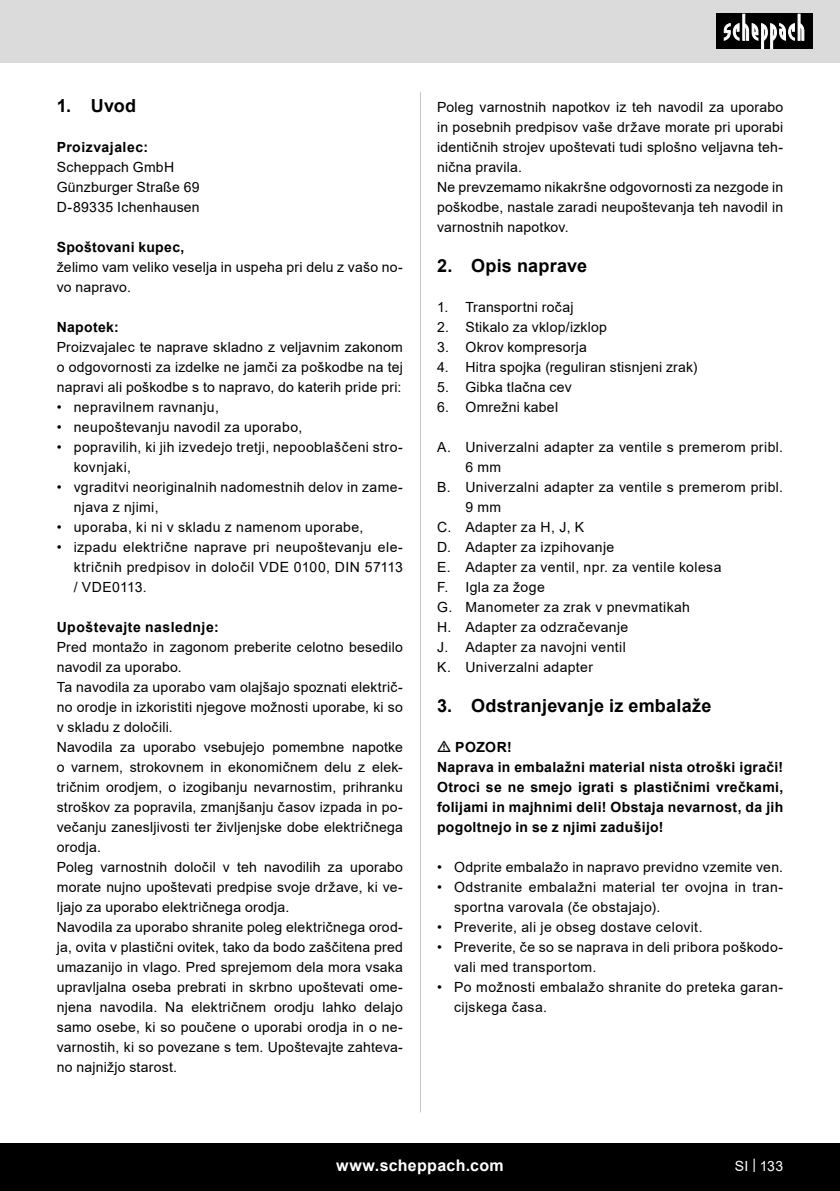
<style>
.page{position:relative;width:840px;height:1191px;background:#fff}
.page>*{position:absolute;margin:0;border:0;box-sizing:border-box;transform-origin:0 0}
.t1{font:700 18px "Arial";letter-spacing:.015em;color:#000}
.t2{font:700 16px "Arial";letter-spacing:.02em;color:#fff}
.Basiseinstellung{font:14px/20px "Arial";letter-spacing:.02em;color:#000}
.Grundtext_Bold{font:700 14px/20px "Arial";letter-spacing:.025em;color:#000;text-align:justify}
.t3{font:14px "Arial";color:#fff}
</style>
<div class="page">
<div style="left:0;top:0;width:839px;height:63px;background:#dbdbdb"></div>
<div style="left:0;top:1143px;width:839px;height:48px;background:#000"></div>
<div style="left:716px;top:14px;width:96px;height:35px;background:#000"></div>
<svg style="left:723px;top:14px;width:81px;height:35px"></svg>
<hr style="left:420px;top:92px;width:1px;height:1020px;background:#c7c7c7">
<p class="t1" style="left:57px;top:93px;width:81px">1. Uvod</p>
<p class="Grundtext_Bold" style="left:57px;top:137px;width:93px">Proizvajalec:</p>
<p class="Basiseinstellung" style="left:57px;top:157px;width:119px">Scheppach GmbH</p>
<p class="Basiseinstellung" style="left:57px;top:177px;width:144px">Günzburger Straße 69</p>
<p class="Basiseinstellung" style="left:57px;top:197px;width:144px">D-89335 Ichenhausen</p>
<p class="Grundtext_Bold" style="left:57px;top:237px;width:129px">Spoštovani kupec,</p>
<p class="Basiseinstellung" style="left:57px;top:257px;width:347px">želimo vam veliko veselja in uspeha pri delu z vašo no&shy;vo napravo.</p>
<p class="Grundtext_Bold" style="left:57px;top:317px;width:63px">Napotek:</p>
<p class="Basiseinstellung" style="left:57px;top:337px;width:347px;text-align:justify">Proizvajalec te naprave skladno z veljavnim zakonom o odgovornosti za izdelke ne jamči za poškodbe na tej napravi ali poškodbe s to napravo, do katerih pride pri:</p>
<p class="Basiseinstellung" style="left:57px;top:397px;width:164px">• nepravilnem ravnanju,</p>
<p class="Basiseinstellung" style="left:57px;top:417px;width:247px">• neupoštevanju navodil za uporabo,</p>
<p class="Basiseinstellung" style="left:74px;top:437px;width:330px;text-indent:-17px">• popravilih, ki jih izvedejo tretji, nepooblaščeni stro&shy;kovnjaki,</p>
<p class="Basiseinstellung" style="left:74px;top:477px;width:330px;text-indent:-17px">• vgraditvi neoriginalnih nadomestnih delov in zame&shy;njava z njimi,</p>
<p class="Basiseinstellung" style="left:57px;top:517px;width:308px">• uporaba, ki ni v skladu z namenom uporabe,</p>
<p class="Basiseinstellung" style="left:74px;top:537px;width:330px;text-align:justify;text-indent:-17px">• izpadu električne naprave pri neupoštevanju ele&shy;ktričnih predpisov in določil VDE 0100, DIN 57113 / VDE0113.</p>
<p class="Grundtext_Bold" style="left:57px;top:617px;width:163px">Upoštevajte naslednje:</p>
<p class="Basiseinstellung" style="left:57px;top:637px;width:347px">Pred montažo in zagonom preberite celotno besedilo navodil za uporabo.</p>
<p class="Basiseinstellung" style="left:57px;top:677px;width:347px;text-align:justify">Ta navodila za uporabo vam olajšajo spoznati električ&shy;no orodje in izkoristiti njegove možnosti uporabe, ki so v skladu z določili.</p>
<p class="Basiseinstellung" style="left:57px;top:737px;width:347px;text-align:justify">Navodila za uporabo vsebujejo pomembne napotke o varnem, strokovnem in ekonomičnem delu z elek&shy;tričnim orodjem, o izogibanju nevarnostim, prihranku stroškov za popravila, zmanjšanju časov izpada in po&shy;večanju zanesljivosti ter življenjske dobe električnega orodja.</p>
<p class="Basiseinstellung" style="left:57px;top:857px;width:347px;text-align:justify">Poleg varnostnih določil v teh navodilih za uporabo morate nujno upoštevati predpise svoje države, ki ve&shy;ljajo za uporabo električnega orodja.</p>
<p class="Basiseinstellung" style="left:57px;top:917px;width:347px;text-align:justify">Navodila za uporabo shranite poleg električnega orod&shy;ja, ovita v plastični ovitek, tako da bodo zaščitena pred umazanijo in vlago. Pred sprejemom dela mora vsaka upravljalna oseba prebrati in skrbno upoštevati ome&shy;njena navodila. Na električnem orodju lahko delajo samo osebe, ki so poučene o uporabi orodja in o ne&shy;varnostih, ki so povezane s tem. Upoštevajte zahteva&shy;no najnižjo starost.</p>
<p class="Basiseinstellung" style="left:437px;top:97px;width:347px;text-align:justify">Poleg varnostnih napotkov iz teh navodil za uporabo in posebnih predpisov vaše države morate pri uporabi identičnih strojev upoštevati tudi splošno veljavna teh&shy;nična pravila.</p>
<p class="Basiseinstellung" style="left:437px;top:177px;width:347px;text-align:justify">Ne prevzemamo nikakršne odgovornosti za nezgode in poškodbe, nastale zaradi neupoštevanja teh navodil in varnostnih napotkov.</p>
<p class="t1" style="left:437px;top:253px;width:151px">2. Opis naprave</p>
<p class="Basiseinstellung" style="left:437px;top:297px;width:138px">1. Transportni ročaj</p>
<p class="Basiseinstellung" style="left:437px;top:317px;width:171px">2. Stikalo za vklop/izklop</p>
<p class="Basiseinstellung" style="left:437px;top:337px;width:151px">3. Okrov kompresorja</p>
<p class="Basiseinstellung" style="left:437px;top:357px;width:262px">4. Hitra spojka (reguliran stisnjeni zrak)</p>
<p class="Basiseinstellung" style="left:437px;top:377px;width:136px">5. Gibka tlačna cev</p>
<p class="Basiseinstellung" style="left:437px;top:397px;width:122px">6. Omrežni kabel</p>
<p class="Basiseinstellung" style="left:465px;top:437px;width:319px;text-indent:-28px">A. Univerzalni adapter za ventile s premerom pribl.<br>6 mm</p>
<p class="Basiseinstellung" style="left:465px;top:477px;width:319px;text-indent:-28px">B. Univerzalni adapter za ventile s premerom pribl.<br>9 mm</p>
<p class="Basiseinstellung" style="left:437px;top:517px;width:149px">C. Adapter za H, J, K</p>
<p class="Basiseinstellung" style="left:437px;top:537px;width:179px">D. Adapter za izpihovanje</p>
<p class="Basiseinstellung" style="left:437px;top:557px;width:286px">E. Adapter za ventil, npr. za ventile kolesa</p>
<p class="Basiseinstellung" style="left:437px;top:577px;width:109px">F. Igla za žoge</p>
<p class="Basiseinstellung" style="left:437px;top:597px;width:254px">G. Manometer za zrak v pnevmatikah</p>
<p class="Basiseinstellung" style="left:437px;top:617px;width:193px">H. Adapter za odzračevanje</p>
<p class="Basiseinstellung" style="left:437px;top:637px;width:190px">J. Adapter za navojni ventil</p>
<p class="Basiseinstellung" style="left:437px;top:657px;width:157px">K. Univerzalni adapter</p>
<p class="t1" style="left:437px;top:693px;width:276px">3. Odstranjevanje iz embalaže</p>
<p class="Grundtext_Bold" style="left:455px;top:737px;width:58px">POZOR!</p>
<p class="Grundtext_Bold" style="left:437px;top:757px;width:347px">Naprava in embalažni material nista otroški igrači!<br>Otroci se ne smejo igrati s plastičnimi vrečkami, folijami in majhnimi deli! Obstaja nevarnost, da jih pogoltnejo in se z njimi zadušijo!</p>
<p class="Basiseinstellung" style="left:437px;top:857px;width:347px">• Odprite embalažo in napravo previdno vzemite ven.</p>
<p class="Basiseinstellung" style="left:454px;top:877px;width:330px;text-indent:-17px">• Odstranite embalažni material ter ovojna in tran&shy;sportna varovala (če obstajajo).</p>
<p class="Basiseinstellung" style="left:437px;top:917px;width:267px">• Preverite, ali je obseg dostave celovit.</p>
<p class="Basiseinstellung" style="left:454px;top:937px;width:330px;text-indent:-17px">• Preverite, če so se naprava in deli pribora poškodo&shy;vali med transportom.</p>
<p class="Basiseinstellung" style="left:454px;top:977px;width:330px;text-indent:-17px">• Po možnosti embalažo shranite do preteka garan&shy;cijskega časa.</p>
<p class="t2" style="left:336px;top:1154px;width:169px">www.scheppach.com</p>
<p class="t3" style="left:734px;top:1156px;width:50px">SI | 133</p>
</div>
